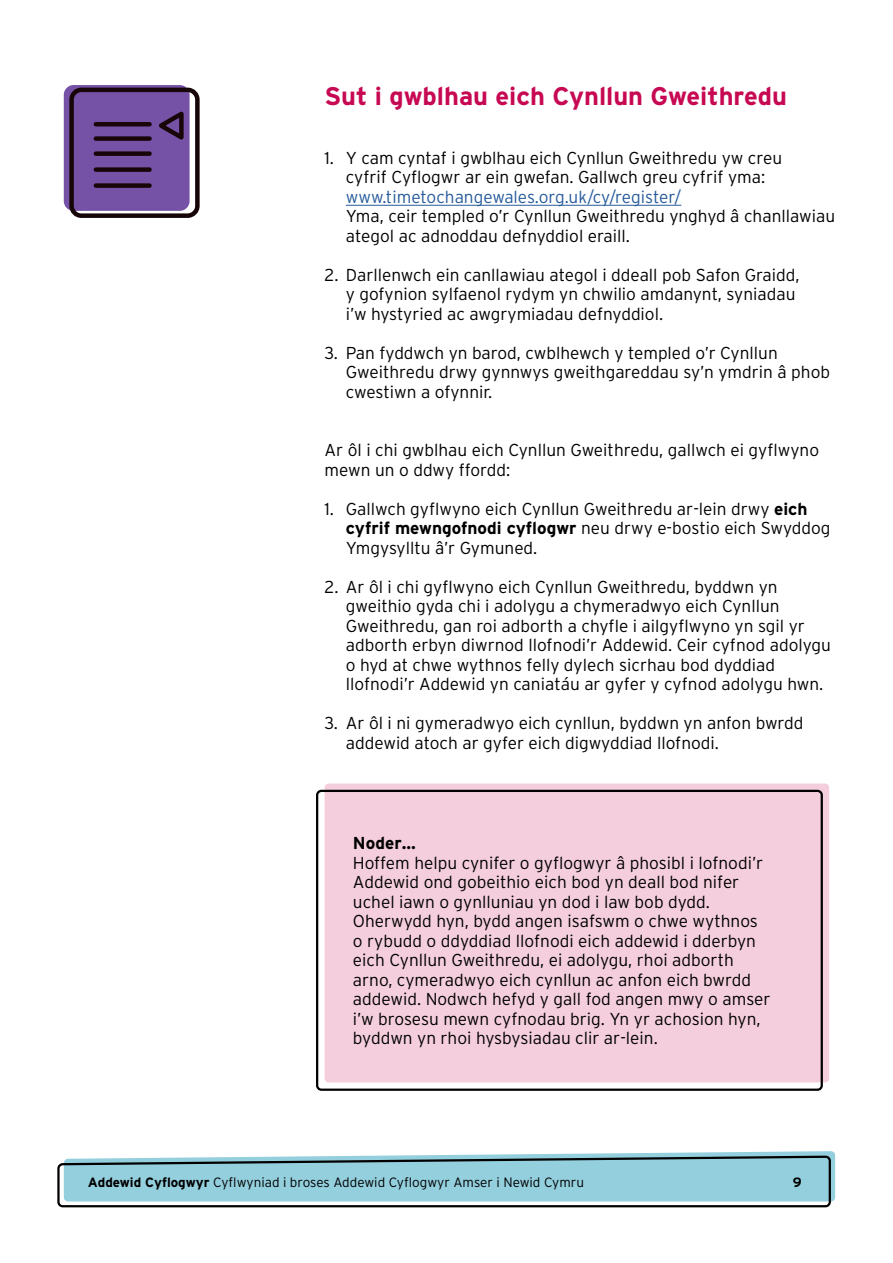
<style>
.page{position:relative;width:893px;height:1263px;background:#fff}
.page>*{position:absolute;margin:0;border:0;box-sizing:border-box;transform-origin:0 0}
.t1{font:700 25.5px "Interstate";color:#c70852}
.t2{font:300 17.25px/19.5px "Interstate";color:#000}
.t3{font:300 17.25px "Interstate";color:#275b9b}
.t4{font:700 17.25px "Interstate";color:#000}
.t5{font:300 13.5px "Interstate";color:#000}
.t6{font:700 13.5px "Interstate";color:#000}
.s1{font-weight:700}
</style>
<div class="page">
<svg style="left:57px;top:1151px;width:778px;height:57px;background:#97c5d0"></svg>
<div style="left:325px;top:783px;width:504px;height:299px;background:#f4cedc;border-radius:4px"></div>
<div style="left:316px;top:790px;width:507px;height:301px;border:2px solid #000;border-radius:4px"></div>
<hr style="left:346px;top:205px;width:335px;height:1px;background:#275b9b">
<div style="left:64px;top:85px;width:126px;height:126px;background:#7552a6;border-radius:10px"></div>
<svg style="left:67px;top:85px;width:133px;height:133px"></svg>
<h1 class="t1" style="left:325px;top:82px;width:464px">Sut i gwblhau eich Cynllun Gweithredu</h1>
<p class="t2" style="left:325px;top:148px;width:459px;text-align:center">1. Y cam cyntaf i gwblhau eich Cynllun Gweithredu yw creu cyfrif Cyflogwr ar ein gwefan. Gallwch greu cyfrif yma:</p>
<p class="t3" style="left:346px;top:187px;width:337px">www.timetochangewales.org.uk/cy/register/</p>
<p class="t2" style="left:346px;top:206px;width:491px">Yma, ceir templed o’r Cynllun Gweithredu ynghyd â chanllawiau ategol ac adnoddau defnyddiol eraill.</p>
<p class="t2" style="left:346px;top:265px;width:455px;text-indent:-21px">2. Darllenwch ein canllawiau ategol i ddeall pob Safon Graidd, y gofynion sylfaenol rydym yn chwilio amdanynt, syniadau i’w hystyried ac awgrymiadau defnyddiol.</p>
<p class="t2" style="left:346px;top:343px;width:486px;text-indent:-21px">3. Pan fyddwch yn barod, cwblhewch y templed o’r Cynllun<br>Gweithredu drwy gynnwys gweithgareddau sy’n ymdrin â phob cwestiwn a ofynnir.</p>
<p class="t2" style="left:325px;top:440px;width:496px">Ar ôl i chi gwblhau eich Cynllun Gweithredu, gallwch ei gyflwyno mewn un o ddwy ffordd:</p>
<p class="t2" style="left:346px;top:499px;width:486px;text-indent:-21px">1. Gallwch gyflwyno eich Cynllun Gweithredu ar-lein drwy <span class="s1">eich cyfrif mewngofnodi cyflogwr</span> neu drwy e-bostio eich Swyddog<br>Ymgysylltu â’r Gymuned.</p>
<p class="t2" style="left:346px;top:577px;width:487px;text-indent:-21px">2. Ar ôl i chi gyflwyno eich Cynllun Gweithredu, byddwn yn gweithio gyda chi i adolygu a chymeradwyo eich Cynllun Gweithredu, gan roi adborth a chyfle i ailgyflwyno yn sgil yr adborth erbyn diwrnod llofnodi’r Addewid. Ceir cyfnod adolygu o hyd at chwe wythnos felly dylech sicrhau bod dyddiad llofnodi’r Addewid yn caniatáu ar gyfer y cyfnod adolygu hwn.</p>
<p class="t2" style="left:346px;top:713px;width:459px;text-indent:-21px">3. Ar ôl i ni gymeradwyo eich cynllun, byddwn yn anfon bwrdd addewid atoch ar gyfer eich digwyddiad llofnodi.</p>
<p class="t4" style="left:353px;top:833px;width:64px">Noder…</p>
<p class="t2" style="left:353px;top:852px;width:419px">Hoffem helpu cynifer o gyflogwyr â phosibl i lofnodi’r Addewid ond gobeithio eich bod yn deall bod nifer uchel iawn o gynlluniau yn dod i law bob dydd.<br>Oherwydd hyn, bydd angen isafswm o chwe wythnos o rybudd o ddyddiad llofnodi eich addewid i dderbyn eich Cynllun Gweithredu, ei adolygu, rhoi adborth arno, cymeradwyo eich cynllun ac anfon eich bwrdd addewid. Nodwch hefyd y gall fod angen mwy o amser i’w brosesu mewn cyfnodau brig. Yn yr achosion hyn, byddwn yn rhoi hysbysiadau clir ar-lein.</p>
<p class="t5" style="left:88px;top:1174px;width:498px"><span class="s1">Addewid Cyflogwyr</span> Cyflwyniad i broses Addewid Cyflogwyr Amser i Newid Cymru</p>
<p class="t6" style="left:793px;top:1175px;width:10px">9</p>
</div>
